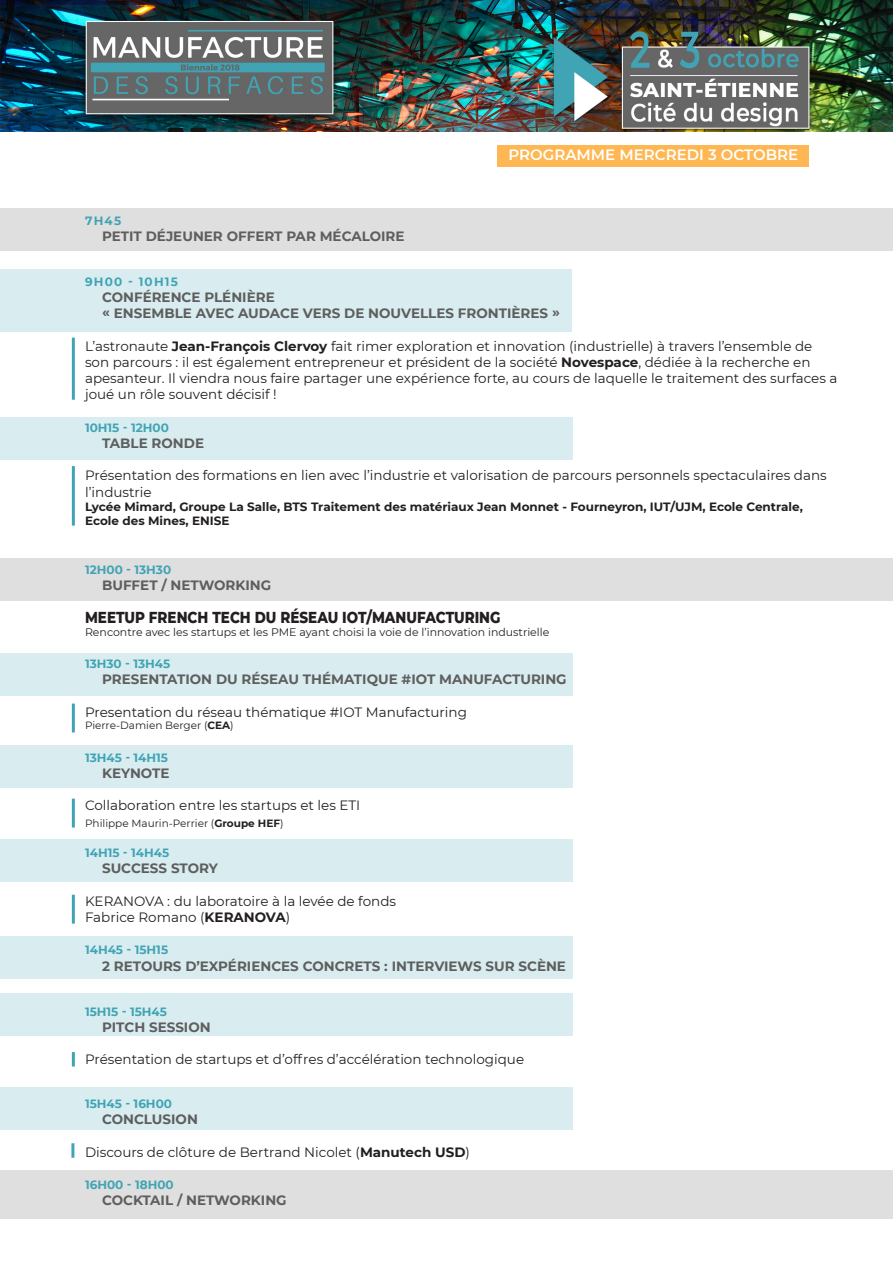
<style>
.page{position:relative;width:893px;height:1263px;background:#fff}
.page>*{position:absolute;margin:0;border:0;box-sizing:border-box;transform-origin:0 0}
.t1{font:800 16.2px "Montserrat";color:#231f20;scale:.83 1}
.t2{font:600 15px "Montserrat";color:#fff}
.t3{font:13.5px/16.2px "Montserrat";color:#231f20}
.t4{font:700 13.5px/16.2px "Montserrat";color:#5e5e5e}
.t5{font:700 12px/14.4px "Montserrat";color:#231f20}
.t6{font:700 12px "Montserrat";color:#40a4b4}
.t7{font:700 12px "Montserrat";letter-spacing:.1em;color:#40a4b4}
.t8{font:10.95px "Montserrat";color:#231f20}
.t9{font:10.5px "Montserrat";color:#231f20}
.s1{font-weight:700}
</style>
<div class="page">
<hr style="left:72px;top:338px;width:3px;height:62px;background:#40a4b4">
<hr style="left:72px;top:466px;width:3px;height:60px;background:#40a4b4">
<hr style="left:72px;top:703px;width:3px;height:29px;background:#40a4b4">
<hr style="left:72px;top:799px;width:3px;height:28px;background:#40a4b4">
<hr style="left:72px;top:895px;width:3px;height:29px;background:#40a4b4">
<hr style="left:72px;top:1052px;width:3px;height:14px;background:#40a4b4">
<hr style="left:71px;top:1143px;width:3px;height:15px;background:#40a4b4">
<div style="left:0;top:208px;width:893px;height:43px;background:#dfdfdf"></div>
<div style="left:0;top:558px;width:893px;height:43px;background:#dfdfdf"></div>
<div style="left:0;top:270px;width:571px;height:62px;background:#d9edf0"></div>
<div style="left:0;top:653px;width:572px;height:43px;background:#d9edf0"></div>
<div style="left:0;top:745px;width:572px;height:42px;background:#d9edf0"></div>
<div style="left:0;top:839px;width:572px;height:42px;background:#d9edf0"></div>
<div style="left:0;top:1170px;width:893px;height:48px;background:#dfdfdf"></div>
<div style="left:0;top:993px;width:572px;height:43px;background:#d9edf0"></div>
<div style="left:0;top:1087px;width:572px;height:43px;background:#d9edf0"></div>
<div style="left:0;top:936px;width:572px;height:43px;background:#d9edf0"></div>
<div style="left:0;top:417px;width:572px;height:42px;background:#d9edf0"></div>
<img style="left:0;top:0;width:893px;height:132px">
<div style="left:497px;top:145px;width:312px;height:22px;background:#feb752"></div>
<p class="t2" style="left:508px;top:144px;width:291px">PROGRAMME MERCREDI 3 OCTOBRE</p>
<p class="t6" style="left:85px;top:212px;width:38px">7H45</p>
<p class="t4" style="left:102px;top:227px;width:304px">PETIT DÉJEUNER OFFERT PAR MÉCALOIRE</p>
<p class="t7" style="left:85px;top:273px;width:94px">9H00 - 10H15</p>
<p class="t4" style="left:102px;top:289px;width:459px">CONFÉRENCE PLÉNIÈRE<br>« ENSEMBLE AVEC AUDACE VERS DE NOUVELLES FRONTIÈRES »</p>
<p class="t3" style="left:85px;top:337px;width:754px">L’astronaute <span class="s1">Jean-François Clervoy</span> fait rimer exploration et innovation (industrielle) à travers l’ensemble de son parcours : il est également entrepreneur et président de la société <span class="s1">Novespace</span>, dédiée à la recherche en apesanteur. Il viendra nous faire partager une expérience forte, au cours de laquelle le traitement des surfaces a joué un rôle souvent décisif !</p>
<p class="t6" style="left:85px;top:419px;width:85px">10H15 - 12H00</p>
<p class="t4" style="left:102px;top:434px;width:104px">TABLE RONDE</p>
<p class="t3" style="left:85px;top:467px;width:743px">Présentation des formations en lien avec l’industrie et valorisation de parcours personnels spectaculaires dans l’industrie</p>
<p class="t5" style="left:85px;top:499px;width:719px">Lycée Mimard, Groupe La Salle, BTS Traitement des matériaux Jean Monnet - Fourneyron, IUT/UJM, Ecole Centrale,<br>Ecole des Mines, ENISE</p>
<p class="t6" style="left:85px;top:561px;width:88px">12H00 - 13H30</p>
<p class="t4" style="left:102px;top:577px;width:171px">BUFFET / NETWORKING</p>
<p class="t1" style="left:85px;top:605px;width:502px">MEETUP FRENCH TECH DU RÉSEAU IOT/MANUFACTURING</p>
<p class="t8" style="left:85px;top:624px;width:466px">Rencontre avec les startups et les PME ayant choisi la voie de l’innovation industrielle</p>
<p class="t6" style="left:85px;top:655px;width:87px">13H30 - 13H45</p>
<p class="t4" style="left:102px;top:671px;width:466px">PRESENTATION DU RÉSEAU THÉMATIQUE #IOT MANUFACTURING</p>
<p class="t3" style="left:85px;top:703px;width:383px">Presentation du réseau thématique #IOT Manufacturing</p>
<p class="t9" style="left:85px;top:718px;width:150px">Pierre-Damien Berger (<span class="s1">CEA</span>)</p>
<p class="t6" style="left:85px;top:749px;width:85px">13H45 - 14H15</p>
<p class="t4" style="left:102px;top:764px;width:69px">KEYNOTE</p>
<p class="t3" style="left:85px;top:797px;width:277px">Collaboration entre les startups et les ETI</p>
<p class="t9" style="left:85px;top:816px;width:200px">Philippe Maurin-Perrier (<span class="s1">Groupe HEF</span>)</p>
<p class="t6" style="left:85px;top:844px;width:86px">14H15 - 14H45</p>
<p class="t4" style="left:102px;top:860px;width:117px">SUCCESS STORY</p>
<p class="t3" style="left:85px;top:892px;width:313px">KERANOVA : du laboratoire à la levée de fonds<br>Fabrice Romano (<span class="s1">KERANOVA</span>)</p>
<p class="t6" style="left:85px;top:941px;width:85px">14H45 - 15H15</p>
<p class="t4" style="left:102px;top:957px;width:465px">2 RETOURS D’EXPÉRIENCES CONCRETS : INTERVIEWS SUR SCÈNE</p>
<p class="t6" style="left:85px;top:1003px;width:83px">15H15 - 15H45</p>
<p class="t4" style="left:102px;top:1018px;width:110px">PITCH SESSION</p>
<p class="t3" style="left:85px;top:1051px;width:441px">Présentation de startups et d’offres d’accélération technologique</p>
<p class="t6" style="left:85px;top:1095px;width:88px">15H45 - 16H00</p>
<p class="t4" style="left:102px;top:1110px;width:97px">CONCLUSION</p>
<p class="t3" style="left:85px;top:1143px;width:386px">Discours de clôture de Bertrand Nicolet (<span class="s1">Manutech USD</span>)</p>
<p class="t6" style="left:85px;top:1176px;width:90px">16H00 - 18H00</p>
<p class="t4" style="left:102px;top:1191px;width:186px">COCKTAIL / NETWORKING</p>
</div>
